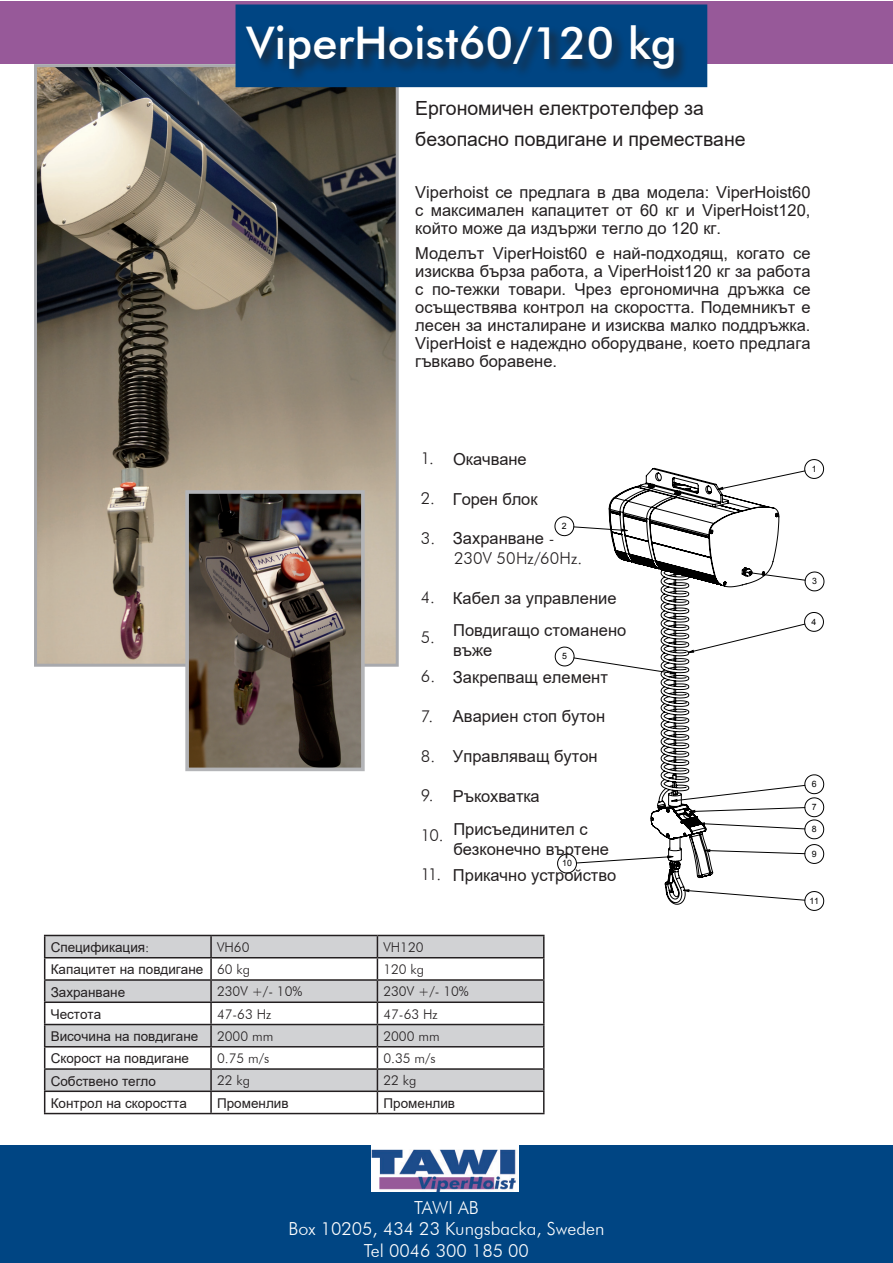
<style>
.page{position:relative;width:893px;height:1263px;background:#fff}
.page>*{position:absolute;margin:0;border:0;box-sizing:border-box;transform-origin:0 0}
.t1{font:500 45px "Futura BT";color:#fff}
.t2{font:19.5px/31.5px "Arial";letter-spacing:-.005em;color:#231f20}
.t3{font:300 18px/21.6px "Futura BT";color:#fff;text-align:center}
.t4{font:16.5px/18px "Arial";color:#231f20;text-align:justify}
.t5{font:300 16.5px "Futura BT";letter-spacing:.005em;color:#231f20}
.t6{font:13.5px "Arial";color:#231f20}
.t7{font:300 13.5px "Futura BT";color:#231f20}
.t8{font:8.7px "Arial";color:#000}
.s1{font-family:"Futura BT";font-weight:300}
</style>
<div class="page">
<img style="left:38px;top:68px;width:357px;height:595px">
<div style="left:34px;top:64px;width:365px;height:603px;border:3px solid #a8a9ad"></div>
<div style="left:0;top:2px;width:893px;height:62px;background:#975999"></div>
<div style="left:0;top:1145px;width:893px;height:118px;background:#004583"></div>
<div style="left:236px;top:4px;width:471px;height:83px;background:#004583;border:2px solid #004583"></div>
<img style="left:372px;top:1145px;width:146px;height:47px">
<div style="left:245px;top:24px;width:444px;height:59px;background:#231f20;opacity:.75"></div>
<svg style="left:555px;top:459px;width:269px;height:452px"></svg>
<svg style="left:573px;top:470px;width:232px;height:430px"></svg>
<svg style="left:609px;top:468px;width:170px;height:437px"></svg>
<svg style="left:45px;top:936px;width:498px;height:154px;fill:#d1d2d4"></svg>
<hr style="left:44px;top:935px;width:167px;height:1px;background:#231f20">
<hr style="left:211px;top:935px;width:166px;height:1px;background:#231f20">
<hr style="left:210px;top:936px;width:2px;height:21px;background:#231f20">
<hr style="left:377px;top:935px;width:168px;height:1px;background:#231f20">
<hr style="left:543px;top:936px;width:2px;height:21px;background:#231f20">
<hr style="left:44px;top:957px;width:167px;height:1px;background:#231f20">
<hr style="left:211px;top:957px;width:166px;height:1px;background:#231f20">
<hr style="left:210px;top:958px;width:2px;height:21px;background:#231f20">
<hr style="left:377px;top:957px;width:168px;height:1px;background:#231f20">
<hr style="left:543px;top:958px;width:2px;height:21px;background:#231f20">
<hr style="left:44px;top:979px;width:167px;height:2px;background:#231f20">
<hr style="left:211px;top:979px;width:166px;height:2px;background:#231f20">
<hr style="left:210px;top:981px;width:2px;height:20px;background:#231f20">
<hr style="left:377px;top:979px;width:168px;height:2px;background:#231f20">
<hr style="left:543px;top:981px;width:2px;height:20px;background:#231f20">
<hr style="left:44px;top:1001px;width:167px;height:2px;background:#231f20">
<hr style="left:211px;top:1001px;width:166px;height:2px;background:#231f20">
<hr style="left:210px;top:1003px;width:2px;height:21px;background:#231f20">
<hr style="left:377px;top:1001px;width:168px;height:2px;background:#231f20">
<hr style="left:543px;top:1003px;width:2px;height:21px;background:#231f20">
<hr style="left:44px;top:1024px;width:167px;height:1px;background:#231f20">
<hr style="left:211px;top:1024px;width:166px;height:1px;background:#231f20">
<hr style="left:210px;top:1025px;width:2px;height:21px;background:#231f20">
<hr style="left:377px;top:1024px;width:168px;height:1px;background:#231f20">
<hr style="left:543px;top:1025px;width:2px;height:21px;background:#231f20">
<hr style="left:44px;top:1046px;width:167px;height:1px;background:#231f20">
<hr style="left:211px;top:1046px;width:166px;height:1px;background:#231f20">
<hr style="left:210px;top:1047px;width:2px;height:21px;background:#231f20">
<hr style="left:377px;top:1046px;width:168px;height:1px;background:#231f20">
<hr style="left:543px;top:1047px;width:2px;height:21px;background:#231f20">
<hr style="left:44px;top:1068px;width:167px;height:2px;background:#231f20">
<hr style="left:211px;top:1068px;width:166px;height:2px;background:#231f20">
<hr style="left:210px;top:1070px;width:2px;height:20px;background:#231f20">
<hr style="left:377px;top:1068px;width:168px;height:2px;background:#231f20">
<hr style="left:543px;top:1070px;width:2px;height:20px;background:#231f20">
<hr style="left:44px;top:1090px;width:167px;height:2px;background:#231f20">
<svg style="left:44px;top:936px;width:1px;height:177px"></svg>
<hr style="left:211px;top:1090px;width:166px;height:2px;background:#231f20">
<hr style="left:210px;top:1092px;width:2px;height:21px;background:#231f20">
<hr style="left:377px;top:1090px;width:168px;height:2px;background:#231f20">
<svg style="left:377px;top:936px;width:1px;height:177px"></svg>
<hr style="left:543px;top:1092px;width:2px;height:21px;background:#231f20">
<hr style="left:44px;top:1113px;width:167px;height:1px;background:#231f20">
<hr style="left:211px;top:1113px;width:166px;height:1px;background:#231f20">
<hr style="left:377px;top:1113px;width:168px;height:1px;background:#231f20">
<img style="left:190px;top:495px;width:170px;height:271px">
<div style="left:185px;top:490px;width:180px;height:281px;border:4px solid #b4b5b8"></div>
<h1 class="t1" style="left:247px;top:16px;width:432px">ViperHoist60/120 kg</h1>
<p class="t2" style="left:415px;top:92px;width:332px">Ергономичен електротелфер за безопасно повдигане и преместване</p>
<p class="t4" style="left:415px;top:183px;width:397px">Viperhoist се предлага в два модела: ViperHoist60 с максимален капацитет от 60 кг и ViperHoist120, който може да издържи тегло до 120 кг.</p>
<p class="t4" style="left:415px;top:244px;width:397px">Моделът ViperHoist60 е най-подходящ, когато се изисква бърза работа, а ViperHoist120 кг за работа с по-тежки товари. Чрез ергономична дръжка се осъществява контрол на скоростта. Подемникът е лесен за инсталиране и изисква малко поддръжка.<br>ViperHoist е надеждно оборудване, което предлага гъвкаво боравене.</p>
<p class="t4" style="left:421px;top:450px;width:107px"><span class="s1">1.</span> Окачване</p>
<p class="t4" style="left:421px;top:490px;width:118px"><span class="s1">2.</span> Горен блок</p>
<p class="t4" style="left:421px;top:529px;width:135px"><span class="s1">3.</span> Захранване <span class="s1">-</span></p>
<p class="t5" style="left:454px;top:548px;width:129px">230V 50Hz/60Hz.</p>
<p class="t4" style="left:421px;top:589px;width:197px"><span class="s1">4.</span> Кабел за управление</p>
<p class="t4" style="left:453px;top:621px;width:175px;line-height:19.8px;text-indent:-32px"><span class="s1">5.</span> Повдигащо стоманено въже</p>
<p class="t4" style="left:421px;top:668px;width:188px"><span class="s1">6.</span> Закрепващ елемент</p>
<p class="t4" style="left:421px;top:707px;width:186px"><span class="s1">7.</span> Авариен стоп бутон</p>
<p class="t4" style="left:421px;top:747px;width:178px"><span class="s1">8.</span> Управляващ бутон</p>
<p class="t4" style="left:421px;top:787px;width:120px"><span class="s1">9.</span> Ръкохватка</p>
<p class="t4" style="left:453px;top:819px;width:157px;line-height:19.8px;text-indent:-32px"><span class="s1">10.</span> Присъединител с безконечно въртене</p>
<p class="t4" style="left:421px;top:866px;width:197px"><span class="s1">11.</span> Прикачно устройство</p>
<p class="t8" style="left:562px;top:520px;width:6px">2</p>
<p class="t8" style="left:562px;top:650px;width:6px">5</p>
<p class="t8" style="left:562px;top:857px;width:11px">10</p>
<p class="t6" style="left:51px;top:938px;width:100px">Спецификация<span class="s1">:</span></p>
<p class="t7" style="left:217px;top:939px;width:34px">VH60</p>
<p class="t7" style="left:383px;top:939px;width:42px">VH120</p>
<p class="t6" style="left:51px;top:960px;width:201px">Капацитет на повдигане <span class="s1">60 kg</span></p>
<p class="t7" style="left:383px;top:961px;width:42px">120 kg</p>
<p class="t6" style="left:51px;top:983px;width:76px">Захранване</p>
<p class="t7" style="left:217px;top:983px;width:87px">230V +/- 10%</p>
<p class="t7" style="left:383px;top:983px;width:87px">230V +/- 10%</p>
<p class="t6" style="left:51px;top:1005px;width:52px">Честота</p>
<p class="t7" style="left:217px;top:1005px;width:56px">47-63 Hz</p>
<p class="t7" style="left:383px;top:1005px;width:56px">47-63 Hz</p>
<p class="t6" style="left:51px;top:1027px;width:149px">Височина на повдигане</p>
<p class="t7" style="left:217px;top:1028px;width:58px">2000 mm</p>
<p class="t7" style="left:383px;top:1028px;width:58px">2000 mm</p>
<p class="t6" style="left:51px;top:1049px;width:140px">Скорост на повдигане</p>
<p class="t7" style="left:217px;top:1050px;width:54px">0.75 m/s</p>
<p class="t7" style="left:383px;top:1050px;width:54px">0.35 m/s</p>
<p class="t6" style="left:51px;top:1072px;width:107px">Собствено тегло</p>
<p class="t7" style="left:217px;top:1072px;width:34px">22 kg</p>
<p class="t7" style="left:383px;top:1072px;width:34px">22 kg</p>
<p class="t6" style="left:51px;top:1094px;width:138px">Контрол на скоростта</p>
<p class="t6" style="left:217px;top:1094px;width:73px">Променлив</p>
<p class="t6" style="left:384px;top:1094px;width:73px">Променлив</p>
<p class="t3" style="left:289px;top:1196px;width:317px">TAWI AB<br>Box 10205, 434 23 Kungsbacka, Sweden<br>Tel 0046 300 185 00</p>
<p class="t8" style="left:812px;top:463px;width:6px">1</p>
<p class="t8" style="left:812px;top:575px;width:6px">3</p>
<p class="t8" style="left:812px;top:616px;width:6px">4</p>
<p class="t8" style="left:812px;top:778px;width:6px">6</p>
<p class="t8" style="left:812px;top:801px;width:6px">7</p>
<p class="t8" style="left:812px;top:823px;width:6px">8</p>
<p class="t8" style="left:812px;top:848px;width:6px">9</p>
<p class="t8" style="left:809px;top:895px;width:11px">11</p>
</div>
